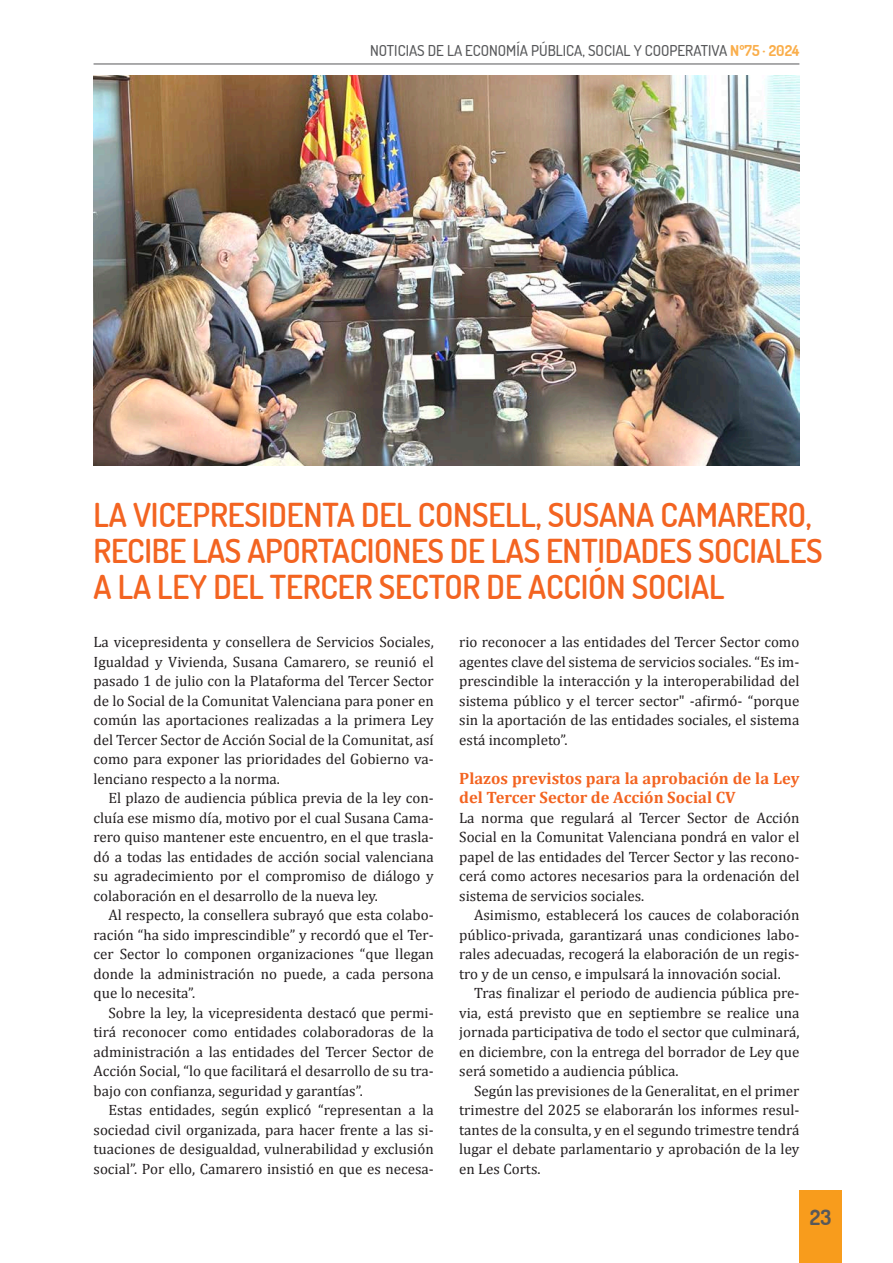
<style>
.page{position:relative;width:893px;height:1263px;background:#fff}
.page>*{position:absolute;margin:0;border:0;box-sizing:border-box;transform-origin:0 0}
.TÍTULO__h1{font:600 33px/36px "Dosis";letter-spacing:-.005em;color:#f36421}
.t1{font:700 21px "Dosis";color:#57585a}
.t2{font:700 16.5px/19.5px "Cambria";color:#f36421}
.t3{font:15px/19.5px "Cambria";color:#231f20;text-align:justify}
.t4{font:500 15px "Dosis";color:#57585a}
.s1{font-weight:700;color:#faae4b}
</style>
<div class="page">
<hr style="left:94px;top:64px;width:705px;height:1px;background:#57585a">
<div style="left:799px;top:1191px;width:43px;height:72px;background:#f89c1c"></div>
<img style="left:94px;top:75px;width:706px;height:390px">
<p class="t4" style="left:370px;top:40px;width:431px">NOTICIAS DE LA ECONOMÍA PÚBLICA, SOCIAL Y COOPERATIVA <span class="s1">Nº75 · 2024</span></p>
<p class="TÍTULO__h1" style="left:94px;top:495px;width:731px">LA VICEPRESIDENTA DEL CONSELL, SUSANA CAMARERO,<br>RECIBE LAS APORTACIONES DE LAS ENTIDADES SOCIALES</p>
<p class="TÍTULO__h1" style="left:94px;top:567px;width:632px">A LA LEY DEL TERCER SECTOR DE ACCIÓN SOCIAL</p>
<p class="t3" style="left:94px;top:632px;width:342px">La vicepresidenta y consellera de Servicios Sociales, Igualdad y Vivienda, Susana Camarero, se reunió el pasado 1 de julio con la Plataforma del Tercer Sector de lo Social de la Comunitat Valenciana para poner en común las aportaciones realizadas a la primera Ley del Tercer Sector de Acción Social de la Comunitat, así como para exponer las prioridades del Gobierno va&shy;lenciano respecto a la norma.</p>
<p class="t3" style="left:94px;top:788px;width:342px;text-indent:15px">El plazo de audiencia pública previa de la ley con&shy;cluía ese mismo día, motivo por el cual Susana Cama&shy;rero quiso mantener este encuentro, en el que trasla&shy;dó a todas las entidades de acción social valenciana su agradecimiento por el compromiso de diálogo y colaboración en el desarrollo de la nueva ley.</p>
<p class="t3" style="left:94px;top:905px;width:342px;text-indent:15px">Al respecto, la consellera subrayó que esta colabo&shy;ración “ha sido imprescindible” y recordó que el Ter&shy;cer Sector lo componen organizaciones “que llegan donde la administración no puede, a cada persona que lo necesita”.</p>
<p class="t3" style="left:94px;top:1003px;width:342px;text-indent:15px">Sobre la ley, la vicepresidenta destacó que permi&shy;tirá reconocer como entidades colaboradoras de la administración a las entidades del Tercer Sector de Acción Social, “lo que facilitará el desarrollo de su tra&shy;bajo con confianza, seguridad y garantías”.</p>
<p class="t3" style="left:94px;top:1100px;width:342px;text-indent:15px">Estas entidades, según explicó “representan a la sociedad civil organizada, para hacer frente a las si&shy;tuaciones de desigualdad, vulnerabilidad y exclusión social”. Por ello, Camarero insistió en que es necesa-</p>
<p class="t3" style="left:459px;top:632px;width:342px">rio reconocer a las entidades del Tercer Sector como agentes clave del sistema de servicios sociales. “Es im&shy;prescindible la interacción y la interoperabilidad del sistema público y el tercer sector" -afirmó- “porque sin la aportación de las entidades sociales, el sistema está incompleto”.</p>
<p class="t2" style="left:459px;top:768px;width:342px">Plazos previstos para la aprobación de la Ley del Tercer Sector de Acción Social CV</p>
<p class="t3" style="left:459px;top:808px;width:342px">La norma que regulará al Tercer Sector de Acción Social en la Comunitat Valenciana pondrá en valor el papel de las entidades del Tercer Sector y las recono&shy;cerá como actores necesarios para la ordenación del sistema de servicios sociales.</p>
<p class="t3" style="left:459px;top:905px;width:342px;text-indent:15px">Asimismo, establecerá los cauces de colaboración público-privada, garantizará unas condiciones labo&shy;rales adecuadas, recogerá la elaboración de un regis&shy;tro y de un censo, e impulsará la innovación social.</p>
<p class="t3" style="left:459px;top:983px;width:342px;text-indent:15px">Tras finalizar el periodo de audiencia pública pre&shy;via, está previsto que en septiembre se realice una jornada participativa de todo el sector que culminará, en diciembre, con la entrega del borrador de Ley que será sometido a audiencia pública.</p>
<p class="t3" style="left:459px;top:1081px;width:342px;text-indent:15px">Según las previsiones de la Generalitat, en el primer trimestre del 2025 se elaborarán los informes resul&shy;tantes de la consulta, y en el segundo trimestre tendrá lugar el debate parlamentario y aprobación de la ley en Les Corts.</p>
<h2 class="t1" style="left:810px;top:1203px;width:23px">23</h2>
</div>
